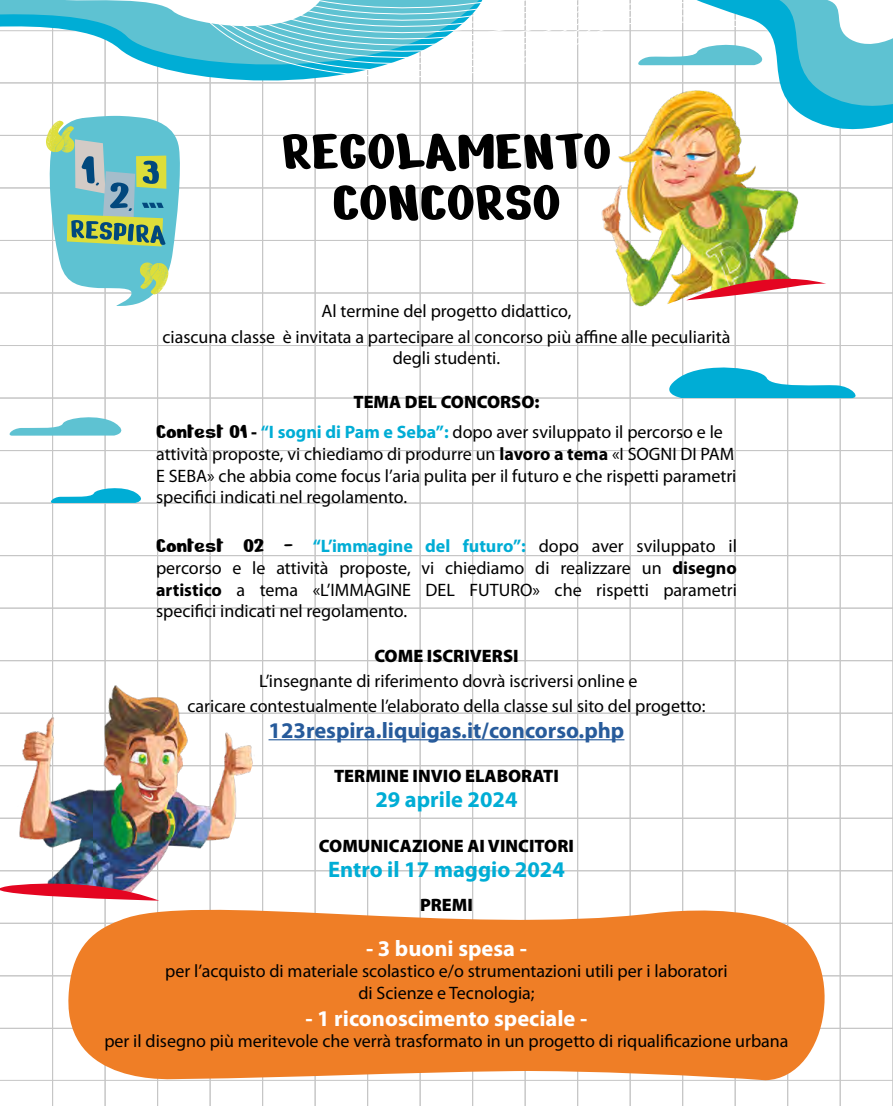
<style>
.page{position:relative;width:893px;height:1106px;background:#fff}
.page>*{position:absolute;margin:0;border:0;box-sizing:border-box;transform-origin:0 0}
.t1{font:60px/51px "Nerko One";color:#000;text-align:center}
.t2{font:700 22.5px "Myriad Pro";color:#fff}
.t3{font:700 22.5px "Myriad Pro";color:#275b9b}
.t4{font:700 22.5px "Myriad Pro";color:#00add5}
.t5{font:18px/21.6px "Myriad Pro";color:#000;text-align:center}
.t6{font:900 18px "Myriad Pro";color:#000}
.s1{font-weight:900}
.s2{font-family:"Nerko One";font-size:22.5px}
.s3{font-weight:700;color:#00add5}
.s4{font-weight:700}
</style>
<div class="page">
<hr style="left:892px;top:0;width:1px;height:1106px;background:#c6c6c6">
<hr style="left:52px;top:0;width:1px;height:1106px;background:#c6c6c6">
<hr style="left:105px;top:0;width:1px;height:1106px;background:#c6c6c6">
<hr style="left:157px;top:0;width:1px;height:1106px;background:#c6c6c6">
<hr style="left:210px;top:0;width:1px;height:1106px;background:#c6c6c6">
<hr style="left:262px;top:0;width:1px;height:1106px;background:#c6c6c6">
<hr style="left:315px;top:0;width:1px;height:1106px;background:#c6c6c6">
<hr style="left:367px;top:0;width:1px;height:1106px;background:#c6c6c6">
<hr style="left:420px;top:0;width:1px;height:1106px;background:#c6c6c6">
<hr style="left:472px;top:0;width:1px;height:1106px;background:#c6c6c6">
<hr style="left:525px;top:0;width:1px;height:1106px;background:#c6c6c6">
<hr style="left:577px;top:0;width:1px;height:1106px;background:#c6c6c6">
<hr style="left:630px;top:0;width:1px;height:1106px;background:#c6c6c6">
<hr style="left:682px;top:0;width:1px;height:1106px;background:#c6c6c6">
<hr style="left:735px;top:0;width:1px;height:1106px;background:#c6c6c6">
<hr style="left:787px;top:0;width:1px;height:1106px;background:#c6c6c6">
<hr style="left:840px;top:0;width:1px;height:1106px;background:#c6c6c6">
<hr style="left:0;top:1028px;width:893px;height:1px;background:#c6c6c6">
<hr style="left:0;top:1080px;width:893px;height:1px;background:#c6c6c6">
<hr style="left:0;top:975px;width:893px;height:1px;background:#c6c6c6">
<hr style="left:0;top:923px;width:893px;height:1px;background:#c6c6c6">
<hr style="left:0;top:870px;width:893px;height:1px;background:#c6c6c6">
<hr style="left:0;top:818px;width:893px;height:1px;background:#c6c6c6">
<hr style="left:0;top:765px;width:893px;height:1px;background:#c6c6c6">
<hr style="left:0;top:713px;width:893px;height:1px;background:#c6c6c6">
<hr style="left:0;top:660px;width:893px;height:1px;background:#c6c6c6">
<hr style="left:0;top:608px;width:893px;height:1px;background:#c6c6c6">
<hr style="left:0;top:555px;width:893px;height:1px;background:#c6c6c6">
<hr style="left:0;top:503px;width:893px;height:1px;background:#c6c6c6">
<hr style="left:0;top:450px;width:893px;height:1px;background:#c6c6c6">
<hr style="left:0;top:398px;width:893px;height:1px;background:#c6c6c6">
<hr style="left:0;top:345px;width:893px;height:1px;background:#c6c6c6">
<hr style="left:0;top:293px;width:893px;height:1px;background:#c6c6c6">
<hr style="left:0;top:240px;width:893px;height:1px;background:#c6c6c6">
<hr style="left:0;top:188px;width:893px;height:1px;background:#c6c6c6">
<hr style="left:0;top:135px;width:893px;height:1px;background:#c6c6c6">
<svg style="left:0;top:0;width:42px;height:84px"></svg>
<svg style="left:64px;top:890px;width:784px;height:197px;fill:#ef7e26"></svg>
<hr style="left:269px;top:739px;width:355px;height:1px;background:#275b9b">
<img style="left:2px;top:669px;width:281px;height:260px">
<svg style="left:42px;top:0;width:851px;height:307px"></svg>
<svg style="left:655px;top:361px;width:207px;height:37px"></svg>
<svg style="left:9px;top:413px;width:113px;height:22px"></svg>
<svg style="left:48px;top:485px;width:100px;height:18px"></svg>
<img style="left:0;top:875px;width:159px;height:25px">
<h1 class="t1" style="left:282px;top:125px;width:331px">REGOLAMENTO<br>CONCORSO</h1>
<p class="t5" style="left:162px;top:299px;width:569px;line-height:25.2px">Al termine del progetto didattico,<br>ciascuna classe è invitata a partecipare al concorso più affine alle peculiarità</p>
<p class="t5" style="left:393px;top:347px;width:109px">degli studenti.</p>
<p class="t5" style="left:156px;top:387px;width:568px;line-height:30px;text-align:left;text-indent:197px"><span class="s1">TEMA DEL CONCORSO:<br></span><span class="s2">Contest 01</span> <span class="s1">-</span> <span class="s3">“I sogni di Pam e Seba”:</span> dopo aver sviluppato il percorso e le</p>
<p class="t5" style="left:156px;top:443px;width:582px;text-align:left">attività proposte, vi chiediamo di produrre un <span class="s4">lavoro a tema</span> «I SOGNI DI PAM<br>E SEBA» che abbia come focus l’aria pulita per il futuro e che rispetti parametri specifici indicati nel regolamento.</p>
<p class="t5" style="left:156px;top:536px;width:582px;text-align:justify"><span class="s2">Contest 02 -</span> <span class="s3">“L’immagine del futuro”:</span> dopo aver sviluppato il percorso e le attività proposte, vi chiediamo di realizzare un <span class="s4">disegno artistico</span> a tema «L’IMMAGINE DEL FUTURO» che rispetti parametri specifici indicati nel regolamento.</p>
<p class="t6" style="left:374px;top:645px;width:146px">COME ISCRIVERSI</p>
<p class="t5" style="left:188px;top:668px;width:519px;line-height:25.2px">L’insegnante di riferimento dovrà iscriversi online e<br>caricare contestualmente l’elaborato della classe sul sito del progetto:</p>
<p class="t3" style="left:269px;top:717px;width:357px">123respira.liquigas.it/concorso.php</p>
<p class="t6" style="left:334px;top:765px;width:226px">TERMINE INVIO ELABORATI</p>
<p class="t4" style="left:375px;top:787px;width:144px">29 aprile 2024</p>
<p class="t6" style="left:319px;top:835px;width:256px">COMUNICAZIONE AI VINCITORI</p>
<p class="t4" style="left:328px;top:857px;width:238px">Entro il 17 maggio 2024</p>
<p class="t6" style="left:420px;top:894px;width:54px">PREMI</p>
<p class="t2" style="left:366px;top:935px;width:162px">- 3 buoni spesa -</p>
<p class="t5" style="left:165px;top:960px;width:564px">per l’acquisto di materiale scolastico e/o strumentazioni utili per i laboratori di Scienze e Tecnologia;</p>
<p class="t2" style="left:305px;top:1005px;width:283px">- 1 riconoscimento speciale -</p>
<p class="t5" style="left:104px;top:1030px;width:686px">per il disegno più meritevole che verrà trasformato in un progetto di riqualificazione urbana</p>
</div>
